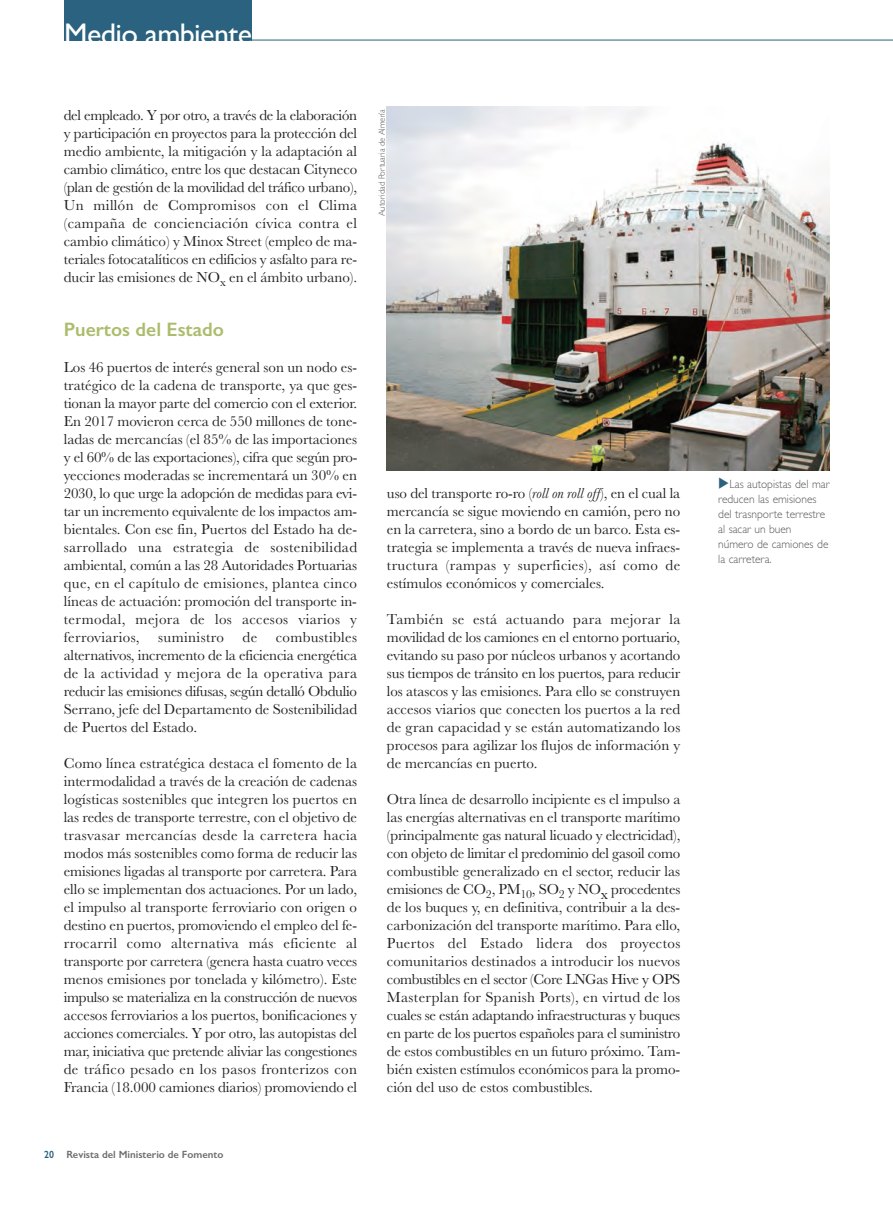
<style>
.page{position:relative;width:893px;height:1212px;background:#fff}
.page>*{position:absolute;margin:0;border:0;box-sizing:border-box;transform-origin:0 0}
.t1{font:30px "Gill Sans";letter-spacing:-.02em;color:#fff}
.t2{font:600 19.5px "Gill Sans";color:#abbc6c}
.t3{font:15px/18px "Baskerville";color:#231f20;text-align:justify}
.t4{font:300 12px/15px "Gill Sans";color:#57585a;scale:.95 1}
.t5{font:600 10.5px "Gill Sans";color:#6c6d70}
.t6{font:300 9px "Gill Sans";color:#57585a;scale:.95 1}
.s1{font-style:italic}
.s2{color:#2b627f}
</style>
<div class="page">
<div style="left:64px;top:0;width:188px;height:41px;background:#2b627f"></div>
<hr style="left:249px;top:40px;width:644px;height:1px;background:#2b627f">
<img style="left:387px;top:106px;width:443px;height:364px">
<h1 class="t1" style="left:64px;top:16px;width:190px">Medio ambiente</h1>
<p class="t3" style="left:64px;top:106px;width:295px">del empleado. Y por otro, a través de la elaboración y participación en proyectos para la protección del medio ambiente, la mitigación y la adaptación al cambio climático, entre los que destacan Cityneco (plan de gestión de la movilidad del tráfico urbano), Un millón de Compromisos con el Clima (campaña de concienciación cívica contra el cambio climático) y Minox Street (empleo de ma&shy;teriales fotocatalíticos en edificios y asfalto para re&shy;ducir las emisiones de NO<sub>x</sub> en el ámbito urbano).</p>
<h2 class="t2" style="left:64px;top:318px;width:162px">Puertos del Estado</h2>
<p class="t3" style="left:64px;top:358px;width:295px">Los 46 puertos de interés general son un nodo es&shy;tratégico de la cadena de transporte, ya que ges&shy;tionan la mayor parte del comercio con el exterior.<br>En 2017 movieron cerca de 550 millones de tone&shy;ladas de mercancías (el 85% de las importaciones y el 60% de las exportaciones), cifra que según pro&shy;yecciones moderadas se incrementará un 30% en 2030, lo que urge la adopción de medidas para evi&shy;tar un incremento equivalente de los impactos am&shy;bientales. Con ese fin, Puertos del Estado ha de&shy;sarrollado una estrategia de sostenibilidad ambiental, común a las 28 Autoridades Portuarias que, en el capítulo de emisiones, plantea cinco líneas de actuación: promoción del transporte in&shy;termodal, mejora de los accesos viarios y ferroviarios, suministro de combustibles alternativos, incremento de la eficiencia energética de la actividad y mejora de la operativa para reducir las emisiones difusas, según detalló Obdulio Serrano, jefe del Departamento de Sostenibilidad de Puertos del Estado.</p>
<p class="t3" style="left:64px;top:754px;width:295px">Como línea estratégica destaca el fomento de la intermodalidad a través de la creación de cadenas logísticas sostenibles que integren los puertos en las redes de transporte terrestre, con el objetivo de trasvasar mercancías desde la carretera hacia modos más sostenibles como forma de reducir las emisiones ligadas al transporte por carretera. Para ello se implementan dos actuaciones. Por un lado, el impulso al transporte ferroviario con origen o destino en puertos, promoviendo el empleo del fe&shy;rrocarril como alternativa más eficiente al transporte por carretera (genera hasta cuatro veces menos emisiones por tonelada y kilómetro). Este impulso se materializa en la construcción de nuevos accesos ferroviarios a los puertos, bonificaciones y acciones comerciales. Y por otro, las autopistas del mar, iniciativa que pretende aliviar las congestiones de tráfico pesado en los pasos fronterizos con Francia (18.000 camiones diarios) promoviendo el</p>
<p class="t6" style="left:376px;top:216px;width:114px;rotate:-90deg">Autoridad Portuaria de Almería</p>
<p class="t3" style="left:387px;top:484px;width:295px">uso del transporte ro-ro (<span class="s1">roll on roll off</span>), en el cual la mercancía se sigue moviendo en camión, pero no en la carretera, sino a bordo de un barco. Esta es&shy;trategia se implementa a través de nueva infraes&shy;tructura (rampas y superficies), así como de estímulos económicos y comerciales.</p>
<p class="t3" style="left:387px;top:610px;width:295px">También se está actuando para mejorar la movilidad de los camiones en el entorno portuario, evitando su paso por núcleos urbanos y acortando sus tiempos de tránsito en los puertos, para reducir los atascos y las emisiones. Para ello se construyen accesos viarios que conecten los puertos a la red de gran capacidad y se están automatizando los procesos para agilizar los flujos de información y de mercancías en puerto.</p>
<p class="t3" style="left:387px;top:790px;width:295px">Otra línea de desarrollo incipiente es el impulso a las energías alternativas en el transporte marítimo (principalmente gas natural licuado y electricidad), con objeto de limitar el predominio del gasoil como combustible generalizado en el sector, reducir las emisiones de CO<sub>2</sub>, PM<sub>10</sub>, SO<sub>2</sub> y NOx procedentes de los buques y, en definitiva, contribuir a la des&shy;carbonización del transporte marítimo. Para ello, Puertos del Estado lidera dos proyectos comunitarios destinados a introducir los nuevos combustibles en el sector (Core LNGas Hive y OPS Masterplan for Spanish Ports), en virtud de los cuales se están adaptando infraestructuras y buques en parte de los puertos españoles para el suministro de estos combustibles en un futuro próximo. Tam&shy;bién existen estímulos económicos para la promo&shy;ción del uso de estos combustibles.</p>
<p class="t5" style="left:44px;top:1149px;width:181px"><span class="s2">20</span> Revista del Ministerio de Fomento</p>
<p class="t4" style="left:718px;top:477px;width:119px"><span class="s2">◆</span>Las autopistas del mar reducen las emisiones del trasnporte terrestre al sacar un buen número de camiones de la carretera.</p>
</div>
